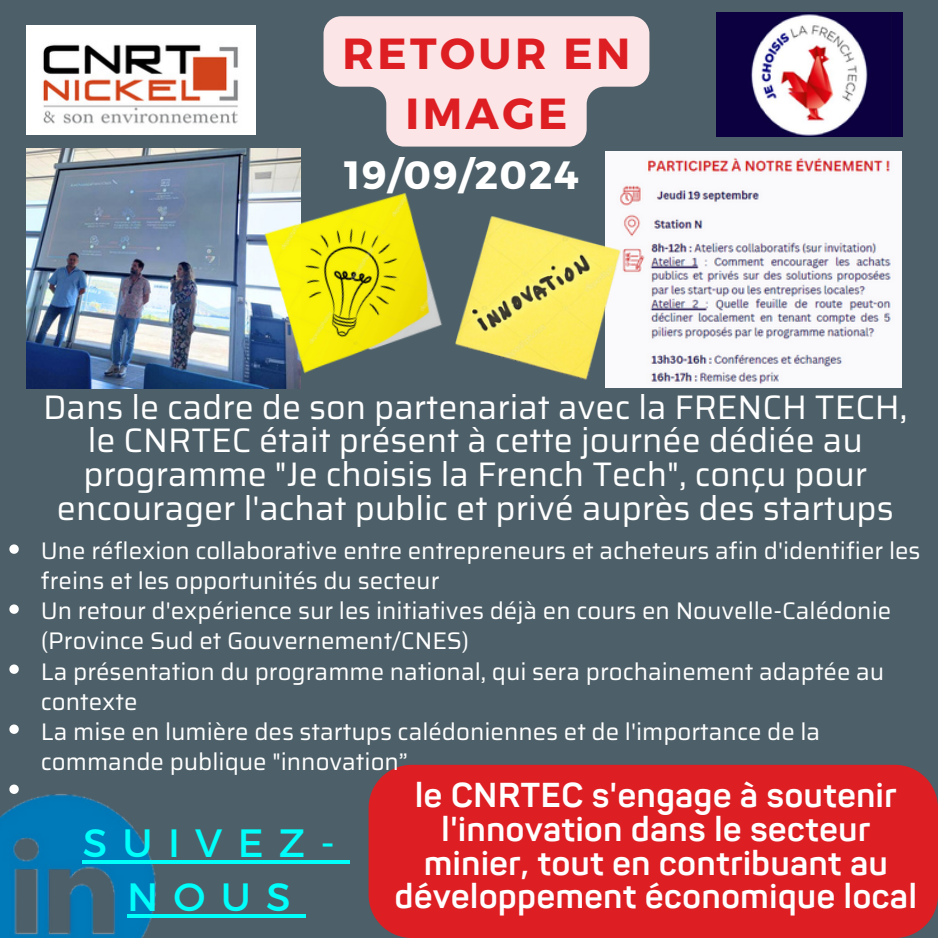
<style>
.page{position:relative;width:938px;height:938px;background:#fff}
.page>*{position:absolute;margin:0;border:0;box-sizing:border-box;transform-origin:0 0}
.t1{font:700 43.5px/59.8px "Montserrat";letter-spacing:.08em;color:#dd1e23;text-align:center}
.t2{font:39.5px/54px "Montserrat";letter-spacing:.385em;color:#00fefb;text-align:center}
.t3{font:700 39.5px "Montserrat";letter-spacing:.035em;color:#fff}
.t4{font:34px/33.8px "Saira";color:#fff;text-align:center}
.t5{font:700 34px/33.8px "Sahar";letter-spacing:.02em;color:#fff;text-align:center}
.t6{font:24px/30px "Saira";color:#fff}
</style>
<div class="page">
<div style="left:0;top:0;width:938px;height:937px;background:#4d5f68"></div>
<img style="left:27px;top:25px;width:229px;height:109px">
<img style="left:0;top:794px;width:165px;height:143px">
<img style="left:716px;top:13px;width:186px;height:123px">
<img style="left:27px;top:148px;width:182px;height:240px">
<img style="left:209px;top:134px;width:215px;height:255px">
<img style="left:605px;top:151px;width:296px;height:237px">
<div style="left:368px;top:764px;width:570px;height:173px;background:#dd1e23"></div>
<img style="left:424px;top:213px;width:201px;height:175px">
<hr style="left:83px;top:860px;width:267px;height:3px;background:#00fefb">
<hr style="left:127px;top:914px;width:179px;height:3px;background:#00fefb">
<svg style="left:323px;top:16px;width:326px;height:131px;fill:#fbe5e6"></svg>
<svg style="left:9px;top:544px;width:10px;height:10px"></svg>
<svg style="left:9px;top:604px;width:10px;height:10px"></svg>
<svg style="left:9px;top:664px;width:10px;height:10px"></svg>
<svg style="left:9px;top:724px;width:10px;height:10px"></svg>
<svg style="left:9px;top:784px;width:10px;height:10px"></svg>
<p class="t1" style="left:342px;top:22px;width:289px">RETOUR EN<br>IMAGE</p>
<h2 class="t3" style="left:344px;top:149px;width:236px">19/09/2024</h2>
<h4 class="t4" style="left:43px;top:390px;width:865px">Dans le cadre de son partenariat avec la FRENCH TECH, le CNRTEC était présent à cette journée dédiée au programme "Je choisis la French Tech", conçu pour encourager l'achat public et privé auprès des startups</h4>
<p class="t6" style="left:41px;top:536px;width:881px">Une réflexion collaborative entre entrepreneurs et acheteurs afin d'identifier les freins et les opportunités du secteur</p>
<p class="t6" style="left:41px;top:596px;width:851px">Un retour d'expérience sur les initiatives déjà en cours en Nouvelle-Calédonie (Province Sud et Gouvernement/CNES)</p>
<p class="t6" style="left:41px;top:656px;width:844px">La présentation du programme national, qui sera prochainement adaptée au contexte</p>
<h3 class="t6" style="left:41px;top:716px;width:781px">La mise en lumière des startups calédoniennes et de l'importance de la commande publique "innovation”</h3>
<p class="t5" style="left:395px;top:782px;width:523px">le CNRTEC s'engage à soutenir l'innovation dans le secteur minier, tout en contribuant au développement économique local</p>
<p class="t2" style="left:83px;top:814px;width:253px">SUIVEZ-<br>NOUS</p>
</div>
